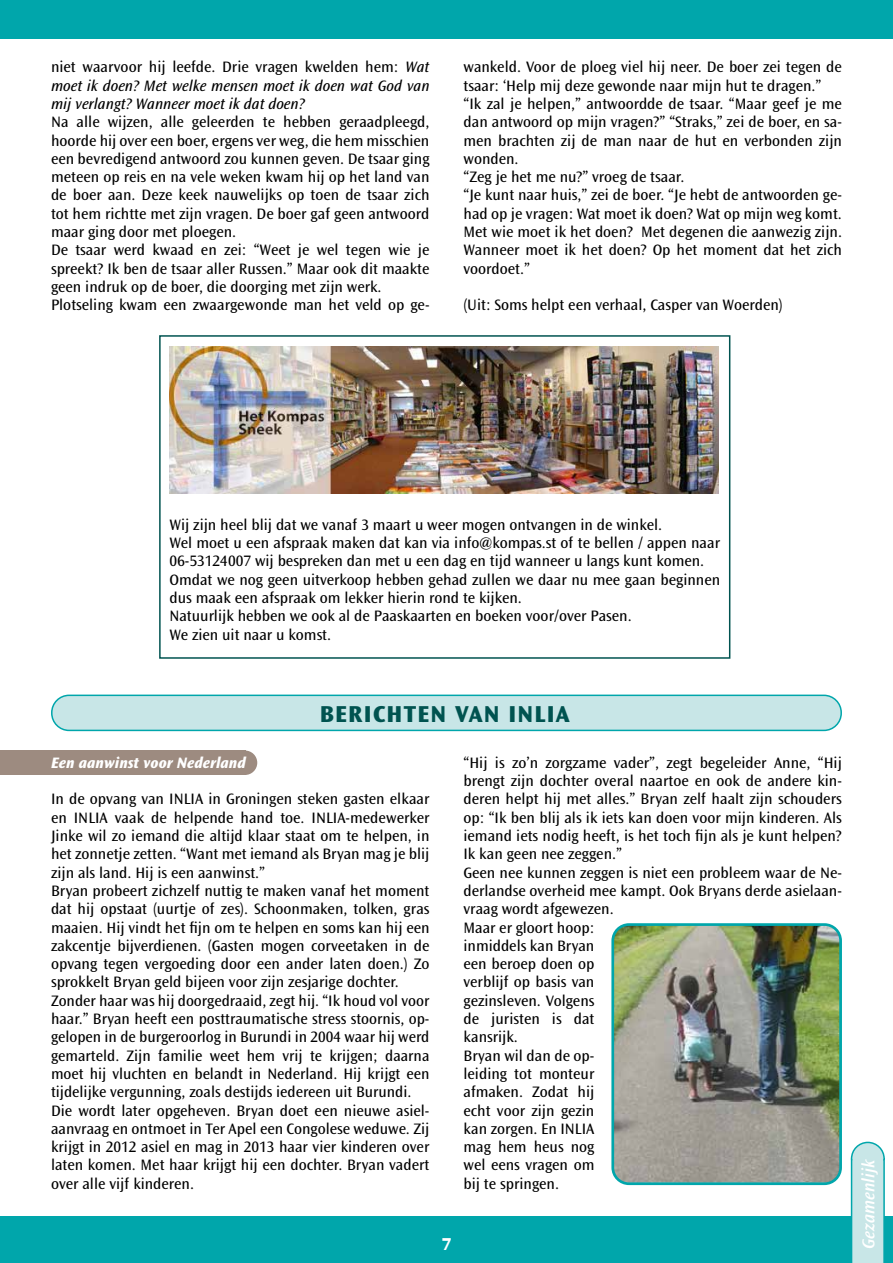
<style>
.page{position:relative;width:893px;height:1263px;background:#fff}
.page>*{position:absolute;margin:0;border:0;box-sizing:border-box;transform-origin:0 0}
.t1{font:800 24px "Ocean Sans Std";letter-spacing:.05em;color:#005350}
.t2{font:italic 600 18px "Ocean Sans Std";color:#fff}
.t3{font:800 18px "Ocean Sans Std";color:#fff}
.t4{font:15.75px/18.3px "Ocean Sans Std";color:#000}
.t5{font:italic 15.75px/18.3px "Ocean Sans Std";color:#000;text-align:justify}
.t6{font:italic 800 15.75px "Ocean Sans Std";color:#fff}
.s1{font-style:normal}
</style>
<div class="page">
<div style="left:0;top:1217px;width:893px;height:46px;background:#00a6ab"></div>
<div style="left:0;top:0;width:893px;height:38px;background:#00a6ab"></div>
<svg style="left:850px;top:1141px;width:36px;height:122px;background:#b5e0e1"></svg>
<img style="left:169px;top:347px;width:550px;height:147px">
<div style="left:159px;top:335px;width:571px;height:324px;border:2px solid #005350"></div>
<div style="left:233px;top:750px;width:24px;height:25px;background:#9d8b80;border-radius:50%"></div>
<div style="left:0;top:750px;width:246px;height:25px;background:#9d8b80"></div>
<div style="left:52px;top:695px;width:789px;height:35px;background:#c8e6e7;border-radius:17px"></div>
<div style="left:51px;top:695px;width:791px;height:36px;border:2px solid #00a6ab;border-radius:17px"></div>
<img style="left:615px;top:927px;width:223px;height:254px">
<div style="left:611px;top:923px;width:231px;height:262px;border:3px solid #00a6ab;border-radius:16px"></div>
<p class="t5" style="left:51px;top:58px;width:380px"><span class="s1">niet waarvoor hij leefde. Drie vragen kwelden hem:</span> Wat moet ik doen? Met welke mensen moet ik doen wat God van mij verlangt? Wanneer moet ik dat doen?</p>
<p class="t4" style="left:51px;top:113px;width:380px">Na alle wijzen, alle geleerden te hebben geraadpleegd, hoorde hij over een boer, ergens ver weg, die hem misschien een bevredigend antwoord zou kunnen geven. De tsaar ging meteen op reis en na vele weken kwam hij op het land van de boer aan. Deze keek nauwelijks op toen de tsaar zich tot hem richtte met zijn vragen. De boer gaf geen antwoord maar ging door met ploegen.<br>De tsaar werd kwaad en zei: “Weet je wel tegen wie je spreekt? Ik ben de tsaar aller Russen.” Maar ook dit maakte geen indruk op de boer, die doorging met zijn werk.<br>Plotseling kwam een zwaargewonde man het veld op ge-</p>
<p class="t4" style="left:463px;top:58px;width:380px">wankeld. Voor de ploeg viel hij neer. De boer zei tegen de tsaar: ‘Help mij deze gewonde naar mijn hut te dragen.” “Ik zal je helpen,” antwoordde de tsaar. “Maar geef je me dan antwoord op mijn vragen?” “Straks,” zei de boer, en sa&shy;men brachten zij de man naar de hut en verbonden zijn wonden.<br>“Zeg je het me nu?” vroeg de tsaar.<br>“Je kunt naar huis,” zei de boer. “Je hebt de antwoorden ge&shy;had op je vragen: Wat moet ik doen? Wat op mijn weg komt.<br>Met wie moet ik het doen? Met degenen die aanwezig zijn.<br>Wanneer moet ik het doen? Op het moment dat het zich voordoet.”</p>
<p class="t4" style="left:463px;top:296px;width:321px">(Uit: Soms helpt een verhaal, Casper van Woerden)</p>
<p class="t4" style="left:169px;top:516px;width:552px">Wij zijn heel blij dat we vanaf 3 maart u weer mogen ontvangen in de winkel.<br>Wel moet u een afspraak maken dat kan via info@kompas.st of te bellen / appen naar 06-53124007 wij bespreken dan met u een dag en tijd wanneer u langs kunt komen.<br>Omdat we nog geen uitverkoop hebben gehad zullen we daar nu mee gaan beginnen dus maak een afspraak om lekker hierin rond te kijken.<br>Natuurlijk hebben we ook al de Paaskaarten en boeken voor/over Pasen.<br>We zien uit naar u komst.</p>
<h1 class="t1" style="left:320px;top:700px;width:251px">BERICHTEN VAN INLIA</h1>
<p class="t6" style="left:51px;top:754px;width:196px">Een aanwinst voor Nederland</p>
<p class="t4" style="left:51px;top:790px;width:380px">In de opvang van INLIA in Groningen steken gasten elkaar en INLIA vaak de helpende hand toe. INLIA-medewerker Jinke wil zo iemand die altijd klaar staat om te helpen, in het zonnetje zetten. “Want met iemand als Bryan mag je blij zijn als land. Hij is een aanwinst.”<br>Bryan probeert zichzelf nuttig te maken vanaf het moment dat hij opstaat (uurtje of zes). Schoonmaken, tolken, gras maaien. Hij vindt het fijn om te helpen en soms kan hij een zakcentje bijverdienen. (Gasten mogen corveetaken in de opvang tegen vergoeding door een ander laten doen.) Zo sprokkelt Bryan geld bijeen voor zijn zesjarige dochter.<br>Zonder haar was hij doorgedraaid, zegt hij. “Ik houd vol voor haar.” Bryan heeft een posttraumatische stress stoornis, op&shy;gelopen in de burgeroorlog in Burundi in 2004 waar hij werd gemarteld. Zijn familie weet hem vrij te krijgen; daarna moet hij vluchten en belandt in Nederland. Hij krijgt een tijdelijke vergunning, zoals destijds iedereen uit Burundi.<br>Die wordt later opgeheven. Bryan doet een nieuwe asiel&shy;aanvraag en ontmoet in Ter Apel een Congolese weduwe. Zij krijgt in 2012 asiel en mag in 2013 haar vier kinderen over laten komen. Met haar krijgt hij een dochter. Bryan vadert over alle vijf kinderen.</p>
<p class="t4" style="left:463px;top:754px;width:380px">“Hij is zo’n zorgzame vader”, zegt begeleider Anne, “Hij brengt zijn dochter overal naartoe en ook de andere kin&shy;deren helpt hij met alles.” Bryan zelf haalt zijn schouders op: “Ik ben blij als ik iets kan doen voor mijn kinderen. Als iemand iets nodig heeft, is het toch fijn als je kunt helpen?<br>Ik kan geen nee zeggen.”<br>Geen nee kunnen zeggen is niet een probleem waar de Ne&shy;derlandse overheid mee kampt. Ook Bryans derde asielaan&shy;vraag wordt afgewezen.<br>Maar er gloort hoop:<br>inmiddels kan Bryan<br>een beroep doen op<br>verblijf op basis van<br>gezinsleven. Volgens<br>de juristen is dat<br>kansrijk.<br>Bryan wil dan de op-<br>leiding tot monteur<br>afmaken. Zodat hij<br>echt voor zijn gezin<br>kan zorgen. En INLIA<br>mag hem heus nog<br>wel eens vragen om<br>bij te springen.</p>
<p class="t3" style="left:442px;top:1234px;width:11px">7</p>
<p class="t2" style="left:858px;top:1249px;width:91px;rotate:-90deg">Gezamenlijk</p>
</div>
